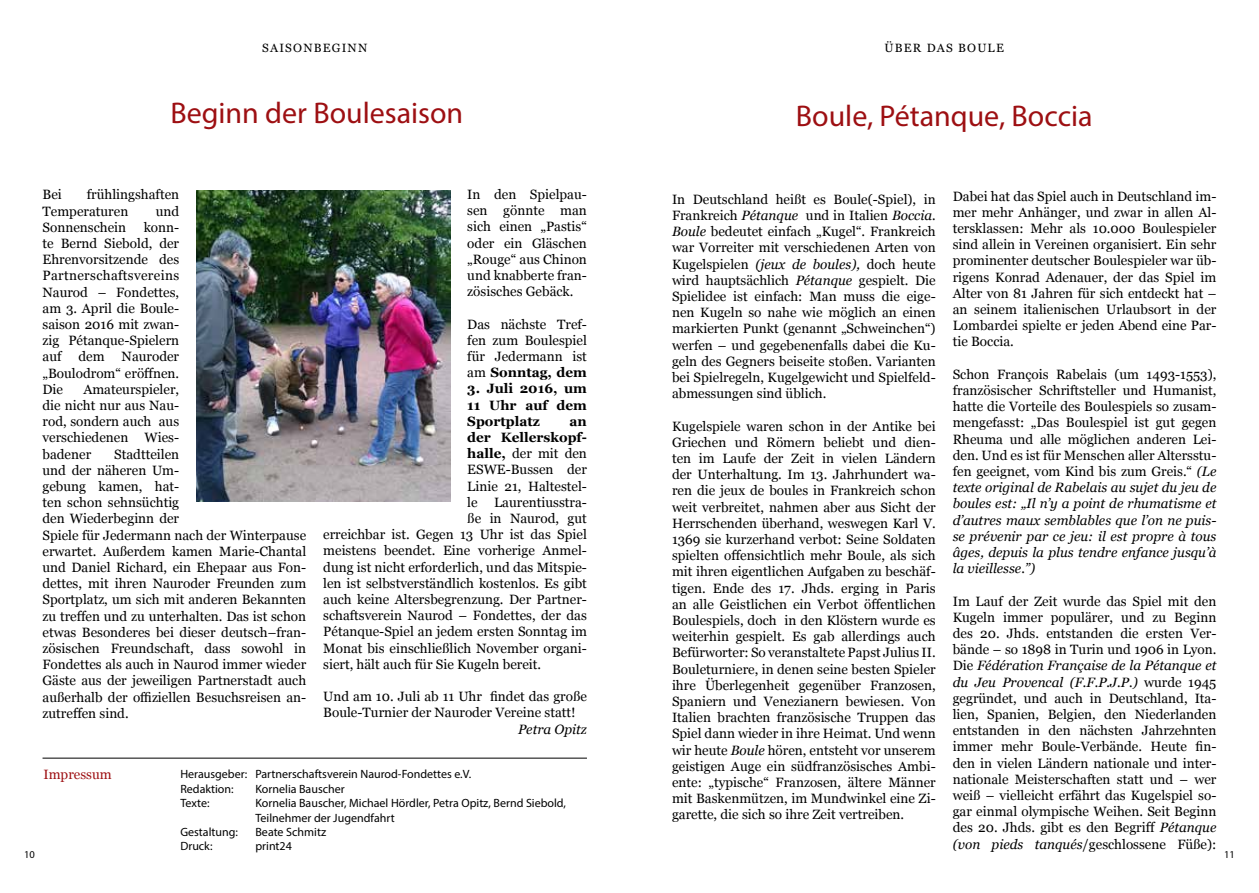
<style>
.page{position:relative;width:1259px;height:893px;background:#fff}
.page>*{position:absolute;margin:0;border:0;box-sizing:border-box;transform-origin:0 0}
.t1{font:30px "Myriad Pro";color:#9d0f12}
.t2{font:13.5px/16.2px "Georgia";color:#000;text-align:justify}
.t3{font:700 13.5px/16.2px "Georgia";color:#000;text-align:justify}
.t4{font:italic 13.5px "Georgia";color:#000}
.t5{font:13.5px "Georgia";color:#9d0f12}
.t6{font:12px/14.4px "Myriad Pro";color:#000}
.t7{font:12px "Georgia";letter-spacing:.1em;color:#000}
.t8{font:10.5px "Myriad Pro";color:#000}
.s1{font-weight:700}
.s2{font-style:italic}
</style>
<div class="page">
<img style="left:196px;top:190px;width:254px;height:312px">
<hr style="left:43px;top:758px;width:544px;height:1px;background:#000">
<p class="t7" style="left:262px;top:39px;width:106px">SAISONBEGINN</p>
<h1 class="t1" style="left:170px;top:95px;width:294px">Beginn der Boulesaison</h1>
<p class="t7" style="left:884px;top:39px;width:121px">ÜBER DAS BOULE</p>
<h1 class="t1" style="left:796px;top:97px;width:298px">Boule, Pétanque, Boccia</h1>
<p class="t2" style="left:467px;top:186px;width:121px">In den Spielpau&shy;sen gönnte man sich einen „Pastis“ oder ein Gläschen „Rouge“ aus Chinon und knabberte fran&shy;zösisches Gebäck.</p>
<p class="t2" style="left:467px;top:315px;width:121px">Das nächste Tref&shy;fen zum Boulespiel für Jedermann ist am <span class="s1">Sonntag, dem</span></p>
<p class="t3" style="left:467px;top:380px;width:121px">3. Juli 2016, um 11 Uhr auf dem Sportplatz</p>
<p class="t2" style="left:43px;top:186px;width:138px;text-indent:44px">frühlingshaften<br>Temperaturen</p>
<p class="t2" style="left:43px;top:186px;width:21px">Bei</p>
<p class="t2" style="left:952px;top:187px;width:265px">Dabei hat das Spiel auch in Deutschland im&shy;mer mehr Anhänger, und zwar in allen Al&shy;tersklassen: Mehr als 10.000 Boulespieler sind allein in Vereinen organisiert. Ein sehr prominenter deutscher Boulespieler war üb&shy;rigens Konrad Adenauer, der das Spiel im Alter von 81 Jahren für sich entdeckt hat – an seinem italienischen Urlaubsort in der Lombardei spielte er jeden Abend eine Par&shy;tie Boccia.</p>
<p class="t2" style="left:952px;top:365px;width:265px">Schon François Rabelais (um 1493-1553), französischer Schriftsteller und Humanist, hatte die Vorteile des Boulespiels so zusam&shy;mengefasst: „Das Boulespiel ist gut gegen Rheuma und alle möglichen anderen Lei&shy;den. Und es ist für Menschen aller Altersstu&shy;fen geeignet, vom Kind bis zum Greis.“ <span class="s2">(Le texte original de Rabelais au sujet du jeu de boules est: „Il n’y a point de rhumatisme et d’autres maux semblables que l’on ne puis&shy;se prévenir par ce jeu: il est propre à tous âges, depuis la plus tendre enfance jusqu’à la vieillesse.”)</span></p>
<p class="t2" style="left:952px;top:592px;width:265px">Im Lauf der Zeit wurde das Spiel mit den Kugeln immer populärer, und zu Beginn des 20. Jhds. entstanden die ersten Ver&shy;bände – so 1898 in Turin und 1906 in Lyon.<br>Die <span class="s2">Fédération Française de la Pétanque et du Jeu Provencal (F.F.P.J.P.)</span> wurde 1945 gegründet, und auch in Deutschland, Ita&shy;lien, Spanien, Belgien, den Niederlanden entstanden in den nächsten Jahrzehnten immer mehr Boule-Verbände. Heute fin&shy;den in vielen Ländern nationale und inter&shy;nationale Meisterschaften statt und – wer weiß – vielleicht erfährt das Kugelspiel so&shy;gar einmal olympische Weihen. Seit Beginn des 20. Jhds. gibt es den Begriff <span class="s2">Pétanque (von pieds tanqués</span>/geschlossene Füße):</p>
<p class="t2" style="left:672px;top:190px;width:265px">In Deutschland heißt es Boule(-Spiel), in Frankreich <span class="s2">Pétanque</span> und in Italien <span class="s2">Boccia.<br>Boule</span> bedeutet einfach „Kugel“. Frankreich war Vorreiter mit verschiedenen Arten von Kugelspielen <span class="s2">(jeux de boules),</span> doch heute wird hauptsächlich <span class="s2">Pétanque</span> gespielt. Die Spielidee ist einfach: Man muss die eige&shy;nen Kugeln so nahe wie möglich an einen markierten Punkt (genannt „Schweinchen“) werfen – und gegebenenfalls dabei die Ku&shy;geln des Gegners beiseite stoßen. Varianten bei Spielregeln, Kugelgewicht und Spielfeld&shy;abmessungen sind üblich.</p>
<p class="t2" style="left:672px;top:417px;width:265px">Kugelspiele waren schon in der Antike bei Griechen und Römern beliebt und dien&shy;ten im Laufe der Zeit in vielen Ländern der Unterhaltung. Im 13. Jahrhundert wa&shy;ren die jeux de boules in Frankreich schon weit verbreitet, nahmen aber aus Sicht der Herrschenden überhand, weswegen Karl V.<br>1369 sie kurzerhand verbot: Seine Soldaten spielten offensichtlich mehr Boule, als sich mit ihren eigentlichen Aufgaben zu beschäf&shy;tigen. Ende des 17. Jhds. erging in Paris an alle Geistlichen ein Verbot öffentlichen Boulespiels, doch in den Klöstern wurde es weiterhin gespielt. Es gab allerdings auch Befürworter: So veranstaltete Papst Julius II.<br>Bouleturniere, in denen seine besten Spieler ihre Überlegenheit gegenüber Franzosen, Spaniern und Venezianern bewiesen. Von Italien brachten französische Truppen das Spiel dann wieder in ihre Heimat. Und wenn wir heute <span class="s2">Boule</span> hören, entsteht vor unserem geistigen Auge ein südfranzösisches Ambi&shy;ente: „typische“ Franzosen, ältere Männer mit Baskenmützen, im Mundwinkel eine Zi&shy;garette, die sich so ihre Zeit vertreiben.</p>
<p class="t2" style="left:156px;top:202px;width:25px">und</p>
<p class="t2" style="left:43px;top:219px;width:138px;text-indent:101px">konn&shy;te Bernd Siebold, der Ehrenvorsitzende des Partnerschaftsvereins Naurod – Fondettes, am 3. April die Boule&shy;saison 2016 mit zwan&shy;zig Pétanque-Spielern auf</p>
<p class="t2" style="left:43px;top:219px;width:85px">Sonnenschein</p>
<p class="t2" style="left:43px;top:348px;width:138px;text-indent:79px">Nauroder „Boulodrom“ eröffnen.<br>Die</p>
<p class="t2" style="left:78px;top:348px;width:28px">dem</p>
<p class="t2" style="left:43px;top:381px;width:138px;text-indent:41px">Amateurspieler, die nicht nur aus Nau&shy;rod, sondern auch aus verschiedenen Wies&shy;badener</p>
<p class="t3" style="left:569px;top:412px;width:19px">an</p>
<p class="t3" style="left:467px;top:429px;width:121px">der Kellerskopf-</p>
<p class="t2" style="left:467px;top:445px;width:121px"><span class="s1">halle,</span> der mit den</p>
<p class="t2" style="left:467px;top:461px;width:121px">ESWE-Bussen der</p>
<p class="t2" style="left:467px;top:477px;width:121px">Linie 21, Haltestel-</p>
<p class="t2" style="left:467px;top:493px;width:121px">le Laurentiusstra-</p>
<p class="t2" style="left:467px;top:510px;width:121px">ße in Naurod, gut</p>
<p class="t2" style="left:323px;top:526px;width:265px">erreichbar ist. Gegen 13 Uhr ist das Spiel</p>
<p class="t2" style="left:323px;top:542px;width:265px">meistens beendet. Eine vorherige Anmel-</p>
<p class="t2" style="left:323px;top:558px;width:265px">dung ist nicht erforderlich, und das Mitspie-</p>
<p class="t2" style="left:323px;top:574px;width:265px">len ist selbstverständlich kostenlos. Es gibt</p>
<p class="t2" style="left:323px;top:591px;width:265px">auch keine Altersbegrenzung. Der Partner-</p>
<p class="t2" style="left:323px;top:607px;width:265px">schaftsverein Naurod – Fondettes, der das</p>
<p class="t2" style="left:323px;top:623px;width:265px">Pétanque-Spiel an jedem ersten Sonntag im</p>
<p class="t2" style="left:323px;top:639px;width:265px">Monat bis einschließlich November organi-</p>
<p class="t2" style="left:323px;top:655px;width:219px">siert, hält auch für Sie Kugeln bereit.</p>
<p class="t2" style="left:323px;top:688px;width:265px">Und am 10. Juli ab 11 Uhr findet das große<br>Boule-Turnier der Nauroder Vereine statt!</p>
<p class="t4" style="left:518px;top:719px;width:70px">Petra Opitz</p>
<p class="t2" style="left:43px;top:445px;width:265px;text-align:left;text-indent:72px">Stadtteilen<br>und der näheren Um-<br>gebung kamen, hat-<br>ten schon sehnsüchtig<br>den Wiederbeginn der<br>Spiele für Jedermann nach der Winterpause erwartet. Außerdem kamen Marie-Chantal und Daniel Richard, ein Ehepaar aus Fon&shy;dettes, mit ihren Nauroder Freunden zum Sportplatz, um sich mit anderen Bekannten zu treffen und zu unterhalten. Das ist schon etwas Besonderes bei dieser deutsch–fran&shy;zösischen Freundschaft, dass sowohl in Fondettes als auch in Naurod immer wieder Gäste aus der jeweiligen Partnerstadt auch außerhalb der offiziellen Besuchsreisen an&shy;zutreffen sind.</p>
<p class="t5" style="left:43px;top:765px;width:70px">Impressum</p>
<p class="t6" style="left:180px;top:767px;width:292px">Herausgeber: Partnerschaftsverein Naurod-Fondettes e.V.<br>Redaktion:</p>
<p class="t6" style="left:255px;top:781px;width:91px">Kornelia Bauscher</p>
<p class="t6" style="left:180px;top:796px;width:31px">Texte:</p>
<p class="t6" style="left:255px;top:796px;width:312px">Kornelia Bauscher, Michael Hördler, Petra Opitz, Bernd Siebold,<br>Teilnehmer der Jugendfahrt</p>
<p class="t6" style="left:180px;top:825px;width:59px">Gestaltung:</p>
<p class="t6" style="left:255px;top:825px;width:72px">Beate Schmitz</p>
<p class="t6" style="left:180px;top:839px;width:34px">Druck:</p>
<p class="t6" style="left:255px;top:839px;width:38px">print24</p>
<p class="t8" style="left:24px;top:848px;width:12px">10</p>
<p class="t8" style="left:1224px;top:848px;width:12px">11</p>
</div>
